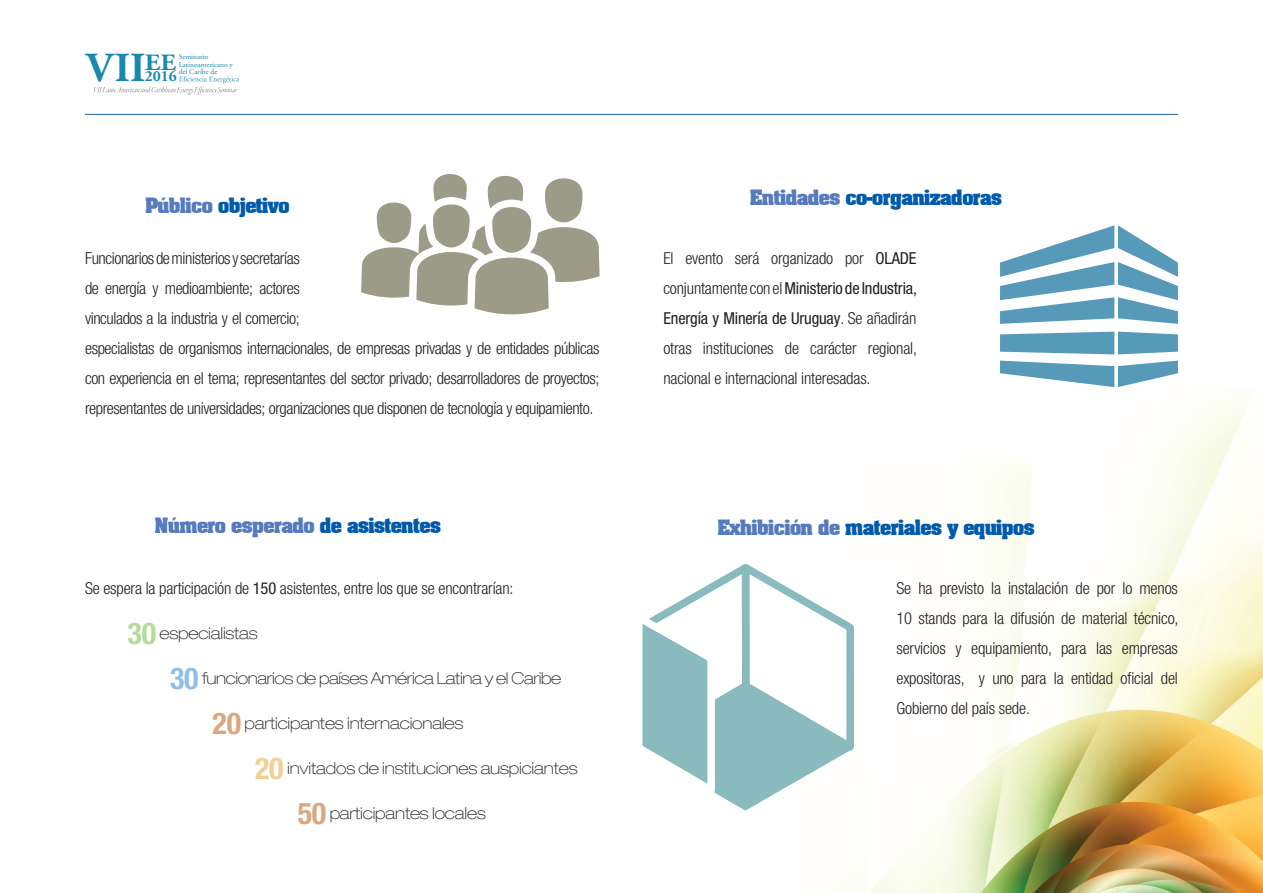
<style>
.page{position:relative;width:1263px;height:893px;background:#fff}
.page>*{position:absolute;margin:0;border:0;box-sizing:border-box;transform-origin:0 0}
.t1{font:700 41.25px "Adobe Garamond Pro";color:#1a88ad}
.t2{font:700 23.4px "Adobe Garamond Pro";color:#1a88ad;scale:1.13 1}
.t3{font:700 18px "Aardvark";letter-spacing:-.025em;color:#015aaa}
.t4{font:700 18px "Aardvark";letter-spacing:-.025em;color:#557bbe}
.t5{font:300 condensed 16.5px/30px "Helvetica Neue LT Std";letter-spacing:-.025em;color:#231f20;text-align:justify}
.t6{font:100 expanded 16.5px "Helvetica Neue LT Std";letter-spacing:-.01em;color:#231f20}
.t7{font:700 15.45px "Adobe Garamond Pro";color:#1a88ad}
.t8{font:7.5px/7.4px "Adobe Garamond Pro";color:#1a88ad}
.s1{font-size:41.25px}
.s2{color:#557bbe}
.s3{color:#015aaa}
.s4{font-weight:400}
.s5{font-weight:700;font-stretch:condensed;font-size:30px;color:#b6da9b}
.s6{font-weight:700;font-stretch:condensed;font-size:30px;color:#91bee5}
.s7{font-weight:700;font-stretch:condensed;font-size:30px;color:#dba683}
.s8{font-weight:700;font-stretch:condensed;font-size:30px;color:#f1cf97}
</style>
<div class="page">
<img style="left:833px;top:331px;width:430px;height:562px">
<svg style="left:94px;top:76px;width:145px;height:19px"></svg>
<hr style="left:85px;top:114px;width:1093px;height:1px;background:#156691">
<svg style="left:361px;top:174px;width:239px;height:141px"></svg>
<svg style="left:642px;top:558px;width:216px;height:253px"></svg>
<svg style="left:1000px;top:332px;width:178px;height:22px;background:#68a4c0"></svg>
<svg style="left:1000px;top:361px;width:178px;height:26px"></svg>
<svg style="left:1000px;top:225px;width:178px;height:99px"></svg>
<h2 class="t2" style="left:86px;top:48px;width:81px"><span class="s1">V</span> EE</h2>
<h1 class="t1" style="left:115px;top:44px;width:32px">II</h1>
<p class="t8" style="left:179px;top:53px;width:56px">Seminario<br>Latinoamericano y del Caribe de</p>
<p class="t7" style="left:145px;top:67px;width:34px">2016</p>
<p class="t3" style="left:145px;top:190px;width:146px"><span class="s2">Público</span> objetivo</p>
<p class="t5" style="left:85px;top:243px;width:516px;text-align:left">Funcionarios de ministerios y secretarías<br>de energía y medioambiente; actores<br>vinculados a la industria y el comercio;<br>especialistas de organismos internacionales, de empresas privadas y de entidades públicas con experiencia en el tema; representantes del sector privado; desarrolladores de proyectos; representantes de universidades; organizaciones que disponen de tecnología y equipamiento.</p>
<p class="t4" style="left:155px;top:510px;width:288px">Número esperado <span class="s3">de asistentes</span></p>
<p class="t5" style="left:85px;top:573px;width:430px">Se espera la participación de <span class="s4">150</span> asistentes, entre los que se encontrarían:</p>
<p class="t6" style="left:128px;top:623px;width:132px"><span class="s5">30</span> especialistas</p>
<p class="t6" style="left:170px;top:668px;width:393px"><span class="s6">30</span> funcionarios de países América Latina y el Caribe</p>
<p class="t6" style="left:213px;top:713px;width:252px"><span class="s7">20</span> participantes internacionales</p>
<p class="t6" style="left:255px;top:758px;width:324px"><span class="s8">20</span> invitados de instituciones auspiciantes</p>
<p class="t6" style="left:298px;top:803px;width:190px"><span class="s7">50</span> participantes locales</p>
<p class="t3" style="left:750px;top:182px;width:254px"><span class="s2">Entidades</span> co-organizadoras</p>
<p class="t5" style="left:663px;top:243px;width:255px">El evento será organizado por <span class="s4">OLADE </span>conjuntamente con el <span class="s4">Ministerio de Industria, Energía y Minería de Uruguay</span>. Se añadirán otras instituciones de carácter regional, nacional e internacional interesadas.</p>
<p class="t3" style="left:717px;top:512px;width:319px"><span class="s2">Exhibición de</span> materiales y equipos</p>
<p class="t5" style="left:896px;top:573px;width:283px">Se ha previsto la instalación de por lo menos 10 stands para la difusión de material técnico, servicios y equipamiento, para las empresas expositoras, y uno para la entidad oficial del Gobierno del país sede.</p>
</div>
